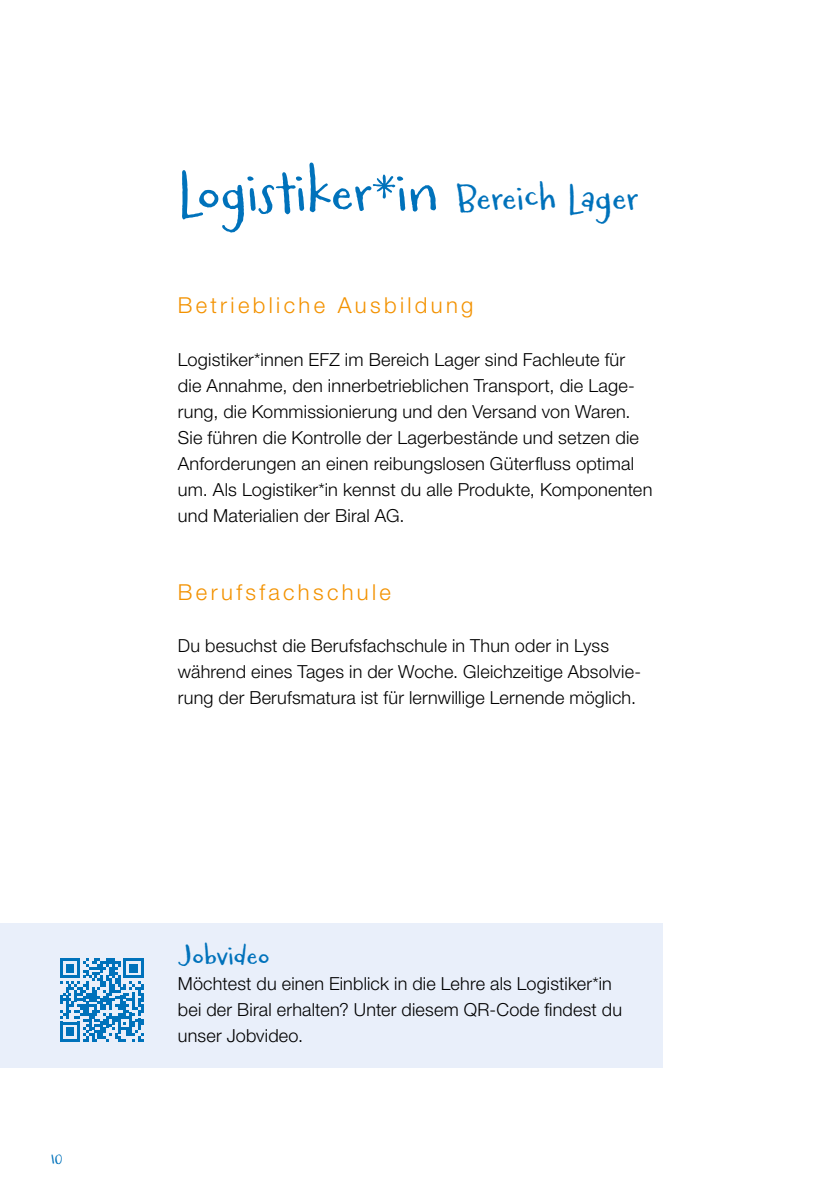
<style>
.page{position:relative;width:840px;height:1191px;background:#fff}
.page>*{position:absolute;margin:0;border:0;box-sizing:border-box;transform-origin:0 0}
.t1{font:56px "Carrotflower";letter-spacing:.02em;color:#0072bb}
.t2{font:28px "Carrotflower";letter-spacing:.02em;color:#0072bb}
.t3{font:300 22px "Helvetica Neue LT Pro";letter-spacing:.15em;color:#f39200}
.t4{font:300 18px/26px "Helvetica Neue LT Pro";letter-spacing:.01em;color:#000}
.t5{font:14px "Carrotflower";color:#0072bb}
.s1{font-size:36px}
</style>
<div class="page">
<div style="left:0;top:923px;width:661px;height:144px;background:#e9effa"></div>
<svg style="left:60px;top:958px;width:83px;height:83px"></svg>
<p class="t5" style="left:51px;top:1151px;width:13px">10</p>
<h1 class="t1" style="left:178px;top:160px;width:462px">Logistiker*in <span class="s1">Bereich Lager</span></h1>
<p class="t3" style="left:178px;top:292px;width:297px">Betriebliche Ausbildung</p>
<p class="t4" style="left:178px;top:346px;width:476px">Logistiker*innen EFZ im Bereich Lager sind Fachleute für die Annahme, den innerbetrieblichen Transport, die Lage&shy;rung, die Kommissionierung und den Versand von Waren.<br>Sie führen die Kontrolle der Lagerbestände und setzen die Anforderungen an einen reibungslosen Güterfluss optimal um. Als Logistiker*in kennst du alle Produkte, Komponenten und Materialien der Biral AG.</p>
<p class="t3" style="left:178px;top:578px;width:214px">Berufsfachschule</p>
<p class="t4" style="left:178px;top:632px;width:464px">Du besuchst die Berufsfachschule in Thun oder in Lyss während eines Tages in der Woche. Gleichzeitige Absolvie&shy;rung der Berufsmatura ist für lernwillige Lernende möglich.</p>
<h2 class="t2" style="left:178px;top:938px;width:93px">Jobvideo</h2>
<p class="t4" style="left:178px;top:970px;width:445px">Möchtest du einen Einblick in die Lehre als Logistiker*in bei der Biral erhalten? Unter diesem QR-Code findest du unser Jobvideo.</p>
</div>
